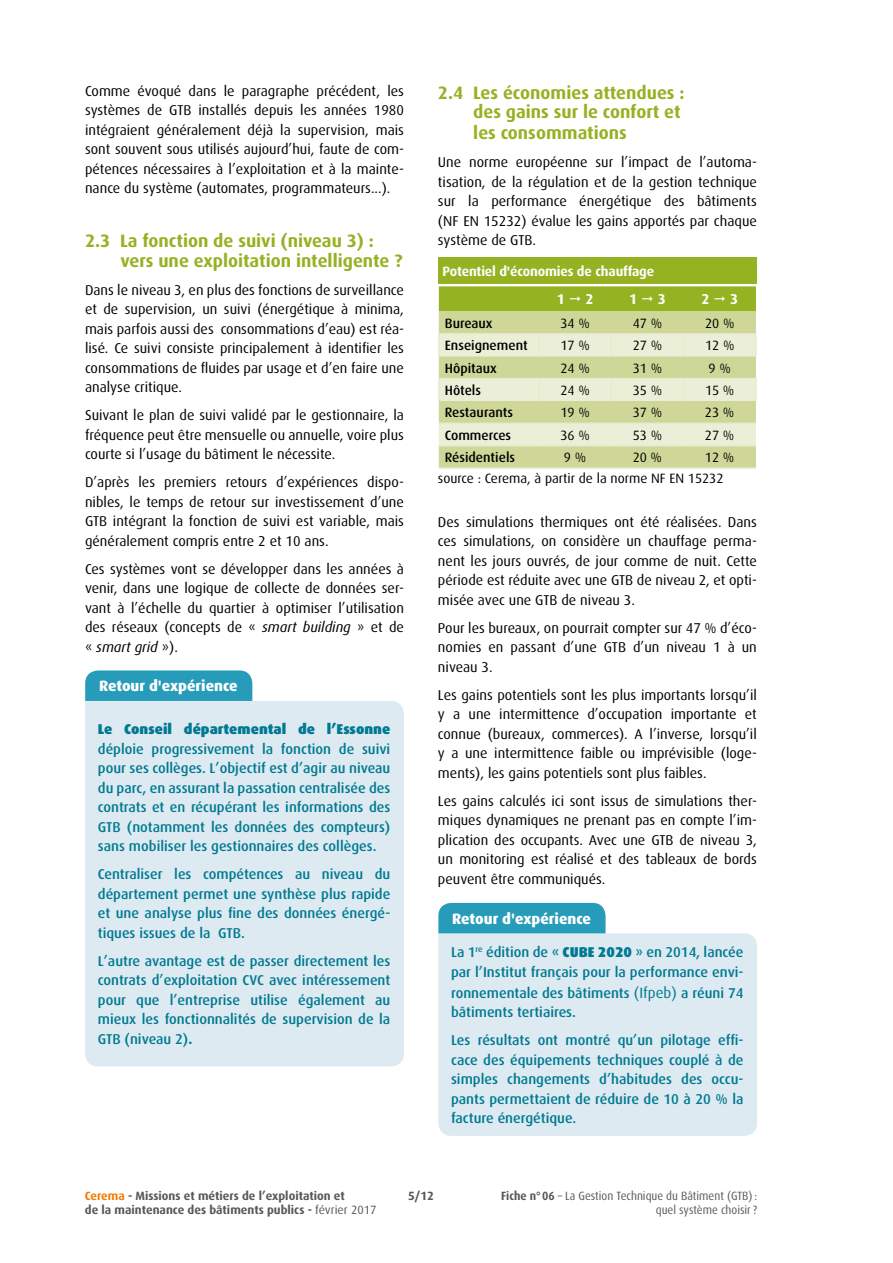
<style>
.page{position:relative;width:893px;height:1263px;background:#fff}
.page>*{position:absolute;margin:0;border:0;box-sizing:border-box;transform-origin:0 0}
.t1{font:700 18px/20.2px "Dax OT";color:#95b222}
.t2{font:800 15px "Dax OT";color:#fff}
.t3{font:14.25px/19.5px "Dax OT";color:#000;text-align:justify}
.t4{font:500 14.25px/19.5px "Dax OT";color:#007992;text-align:justify}
.t5{font:900 14.25px "Dax OT";color:#007992}
.t6{font:700 14.25px "Dax OT";color:#fff}
.t7{font:13.5px/20.5px "Dax OT";color:#000}
.t8{font:500 13.5px "Dax OT";color:#000}
.t9{font:700 13.5px "Dax OT";letter-spacing:-.01em;color:#fff}
.t10{font:700 12px/14.4px "Dax OT";color:#575756}
.t11{font:12px/14.4px "Dax OT";color:#575756;text-align:right;scale:.93 1}
.s1{font-style:italic}
.s2{font-weight:700}
.s3{font-weight:900}
.s4{font-weight:400;font-size:15px}
.s5{color:#ef7d00}
.s6{font-weight:400}
</style>
<div class="page">
<div style="left:85px;top:701px;width:319px;height:365px;background:#ddeaf1"></div>
<div style="left:85px;top:670px;width:167px;height:31px;background:#279cba"></div>
<div style="left:438px;top:257px;width:319px;height:27px;background:#95b222"></div>
<div style="left:439px;top:311px;width:317px;height:156px;background:#ced798"></div>
<hr style="left:438px;top:333px;width:101px;height:2px;background:#e7ebce">
<hr style="left:438px;top:335px;width:2px;height:21px;background:#e7ebce">
<hr style="left:539px;top:333px;width:72px;height:2px;background:#e7ebce">
<hr style="left:611px;top:333px;width:73px;height:2px;background:#e7ebce">
<hr style="left:684px;top:333px;width:73px;height:2px;background:#e7ebce">
<hr style="left:755px;top:335px;width:2px;height:21px;background:#e7ebce">
<hr style="left:438px;top:378px;width:101px;height:1px;background:#e7ebce">
<hr style="left:438px;top:379px;width:2px;height:22px;background:#e7ebce">
<hr style="left:684px;top:378px;width:73px;height:1px;background:#e7ebce">
<svg style="left:439px;top:335px;width:317px;height:110px;background:#dfe5be"></svg>
<hr style="left:755px;top:379px;width:2px;height:22px;background:#e7ebce">
<hr style="left:439px;top:423px;width:100px;height:1px;background:#e7ebce">
<hr style="left:539px;top:423px;width:72px;height:1px;background:#e7ebce">
<hr style="left:611px;top:423px;width:73px;height:1px;background:#e7ebce">
<hr style="left:684px;top:423px;width:72px;height:1px;background:#e7ebce">
<hr style="left:439px;top:445px;width:100px;height:1px;background:#e7ebce">
<hr style="left:539px;top:445px;width:72px;height:1px;background:#e7ebce">
<hr style="left:611px;top:445px;width:73px;height:1px;background:#e7ebce">
<hr style="left:684px;top:445px;width:72px;height:1px;background:#e7ebce">
<hr style="left:439px;top:467px;width:100px;height:2px;background:#e7ebce">
<hr style="left:539px;top:467px;width:72px;height:2px;background:#e7ebce">
<hr style="left:611px;top:467px;width:73px;height:2px;background:#e7ebce">
<hr style="left:684px;top:467px;width:72px;height:2px;background:#e7ebce">
<div style="left:438px;top:933px;width:319px;height:203px;background:#ddeaf1"></div>
<div style="left:438px;top:903px;width:168px;height:30px;background:#279cba"></div>
<div style="left:439px;top:286px;width:317px;height:25px;background:#95b222"></div>
<p class="t3" style="left:85px;top:81px;width:320px">Comme évoqué dans le paragraphe précédent, les systèmes de GTB installés depuis les années 1980 intégraient généralement déjà la supervision, mais sont souvent sous utilisés aujourd’hui, faute de com&shy;pétences nécessaires à l’exploitation et à la mainte&shy;nance du système (automates, programmateurs...).</p>
<p class="t1" style="left:120px;top:231px;width:284px;line-height:19.5px;text-indent:-35px">2.3 La fonction de suivi (niveau 3) : vers une exploitation intelligente ?</p>
<p class="t3" style="left:85px;top:280px;width:320px">Dans le niveau 3, en plus des fonctions de surveillance et de supervision, un suivi (énergétique à minima, mais parfois aussi des consommations d’eau) est réa&shy;lisé. Ce suivi consiste principalement à identifier les consommations de fluides par usage et d’en faire une analyse critique.</p>
<p class="t3" style="left:85px;top:405px;width:320px">Suivant le plan de suivi validé par le gestionnaire, la fréquence peut être mensuelle ou annuelle, voire plus courte si l’usage du bâtiment le nécessite.</p>
<p class="t3" style="left:85px;top:472px;width:320px">D’après les premiers retours d’expériences dispo&shy;nibles, le temps de retour sur investissement d’une GTB intégrant la fonction de suivi est variable, mais généralement compris entre 2 et 10 ans.</p>
<p class="t3" style="left:85px;top:559px;width:320px">Ces systèmes vont se développer dans les années à venir, dans une logique de collecte de données ser&shy;vant à l’échelle du quartier à optimiser l’utilisation des réseaux (concepts de « <span class="s1">smart building</span> » et de « <span class="s1">smart grid</span> »).</p>
<p class="t2" style="left:99px;top:678px;width:140px">Retour d'expérience</p>
<p class="t5" style="left:98px;top:721px;width:294px">Le Conseil départemental de l’Essonne</p>
<p class="t4" style="left:98px;top:739px;width:294px">déploie progressivement la fonction de suivi pour ses collèges. L’objectif est d’agir au niveau du parc, en assurant la passation centralisée des contrats et en récupérant les informations des GTB (notamment les données des compteurs) sans mobiliser les gestionnaires des collèges.</p>
<p class="t4" style="left:98px;top:865px;width:294px">Centraliser les compétences au niveau du département permet une synthèse plus rapide et une analyse plus fine des données énergé&shy;tiques issues de la GTB.</p>
<p class="t4" style="left:98px;top:951px;width:294px">L’autre avantage est de passer directement les contrats d’exploitation CVC avec intéressement pour que l’entreprise utilise également au mieux les fonctionnalités de supervision de la GTB (niveau 2)<span class="s2">.</span></p>
<p class="t1" style="left:473px;top:83px;width:213px;text-indent:-35px">2.4 Les économies attendues : des gains sur le confort et les consommations</p>
<p class="t3" style="left:438px;top:153px;width:320px">Une norme européenne sur l’impact de l’automa&shy;tisation, de la régulation et de la gestion technique sur la performance énergétique des bâtiments (NF EN 15232) évalue les gains apportés par chaque système de GTB.</p>
<p class="t9" style="left:442px;top:263px;width:213px">Potentiel d'économies de chauffage</p>
<p class="t6" style="left:557px;top:291px;width:10px">1</p>
<p class="t6" style="left:585px;top:291px;width:10px">2</p>
<p class="t6" style="left:629px;top:291px;width:10px">1</p>
<p class="t6" style="left:658px;top:291px;width:10px">3</p>
<p class="t6" style="left:702px;top:291px;width:10px">2</p>
<p class="t6" style="left:730px;top:291px;width:10px">3</p>
<p class="t8" style="left:445px;top:316px;width:49px">Bureaux</p>
<p class="t7" style="left:560px;top:313px;width:31px">34 %</p>
<p class="t7" style="left:633px;top:313px;width:31px">47 %</p>
<p class="t7" style="left:705px;top:313px;width:31px">20 %</p>
<p class="t8" style="left:445px;top:338px;width:84px">Enseignement</p>
<p class="t7" style="left:560px;top:335px;width:31px">17 %</p>
<p class="t7" style="left:633px;top:335px;width:31px">27 %</p>
<p class="t7" style="left:705px;top:335px;width:31px">12 %</p>
<p class="t8" style="left:445px;top:360px;width:54px">Hôpitaux</p>
<p class="t7" style="left:560px;top:358px;width:31px">24 %</p>
<p class="t7" style="left:633px;top:358px;width:31px">31 %</p>
<p class="t7" style="left:709px;top:358px;width:24px">9 %</p>
<p class="t8" style="left:445px;top:383px;width:38px">Hôtels</p>
<p class="t7" style="left:560px;top:380px;width:31px">24 %</p>
<p class="t7" style="left:633px;top:380px;width:31px">35 %</p>
<p class="t7" style="left:705px;top:380px;width:31px">15 %</p>
<p class="t8" style="left:445px;top:405px;width:70px">Restaurants</p>
<p class="t7" style="left:560px;top:402px;width:31px">19 %</p>
<p class="t7" style="left:633px;top:402px;width:31px">37 %</p>
<p class="t7" style="left:705px;top:402px;width:31px">23 %</p>
<p class="t8" style="left:445px;top:427px;width:68px">Commerces</p>
<p class="t7" style="left:560px;top:425px;width:31px">36 %</p>
<p class="t7" style="left:633px;top:425px;width:31px">53 %</p>
<p class="t7" style="left:705px;top:425px;width:31px">27 %</p>
<p class="t8" style="left:445px;top:450px;width:72px">Résidentiels</p>
<p class="t7" style="left:564px;top:447px;width:24px">9 %</p>
<p class="t7" style="left:633px;top:447px;width:31px">20 %</p>
<p class="t7" style="left:438px;top:447px;width:298px;text-indent:267px">12 % source : Cerema, à partir de la norme NF EN 15232</p>
<p class="t3" style="left:438px;top:512px;width:320px">Des simulations thermiques ont été réalisées. Dans ces simulations, on considère un chauffage perma&shy;nent les jours ouvrés, de jour comme de nuit. Cette période est réduite avec une GTB de niveau 2, et opti&shy;misée avec une GTB de niveau 3.</p>
<p class="t3" style="left:438px;top:618px;width:320px">Pour les bureaux, on pourrait compter sur 47 % d’éco&shy;nomies en passant d’une GTB d’un niveau 1 à un niveau 3.</p>
<p class="t3" style="left:438px;top:685px;width:320px">Les gains potentiels sont les plus importants lorsqu’il y a une intermittence d’occupation importante et connue (bureaux, commerces). A l’inverse, lorsqu’il y a une intermittence faible ou imprévisible (loge&shy;ments), les gains potentiels sont plus faibles.</p>
<p class="t3" style="left:438px;top:791px;width:320px">Les gains calculés ici sont issus de simulations ther&shy;miques dynamiques ne prenant pas en compte l’im&shy;plication des occupants. Avec une GTB de niveau 3, un monitoring est réalisé et des tableaux de bords peuvent être communiqués.</p>
<p class="t2" style="left:452px;top:910px;width:140px">Retour d'expérience</p>
<p class="t4" style="left:451px;top:942px;width:294px">La 1<sup>re</sup> édition de « <span class="s3">CUBE 2020</span> » en 2014, lancée par l’Institut français pour la performance envi-</p>
<p class="t4" style="left:451px;top:983px;width:294px">ronnementale des bâtiments <span class="s4">(Ifpeb)</span> a réuni 74 bâtiments tertiaires.</p>
<p class="t4" style="left:451px;top:1030px;width:294px">Les résultats ont montré qu’un pilotage effi&shy;cace des équipements techniques couplé à de simples changements d’habitudes des occu&shy;pants permettaient de réduire de 10 à 20 % la facture énergétique.</p>
<p class="t10" style="left:85px;top:1188px;width:293px"><span class="s5">Cerema</span> - Missions et métiers de l’exploitation et<br>de la maintenance des bâtiments publics - <span class="s6">février 2017</span></p>
<p class="t10" style="left:408px;top:1188px;width:27px">5/12</p>
<p class="t11" style="left:501px;top:1189px;width:277px"><span class="s2">Fiche n°06</span> – La Gestion Technique du Bâtiment (GTB) : quel système choisir ?</p>
</div>
